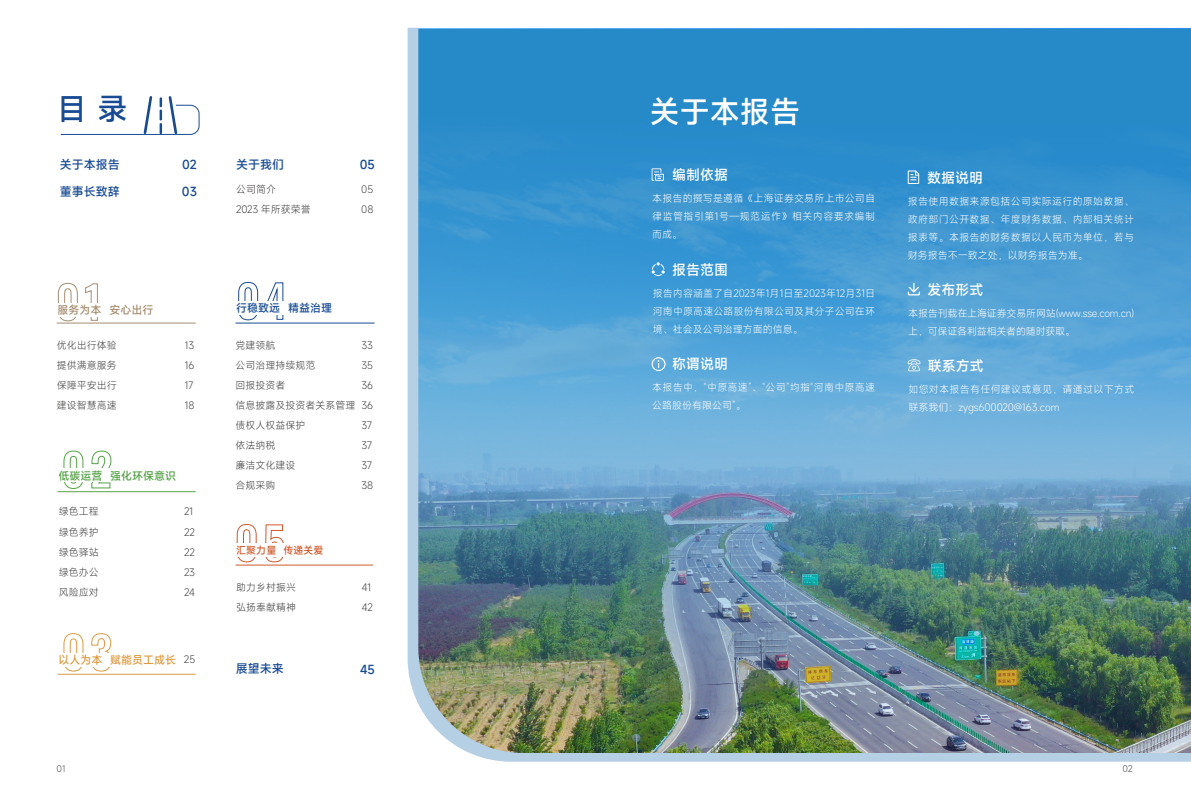
<style>
.page{position:relative;width:1191px;height:808px;background:#fff}
.page>*{position:absolute;margin:0;border:0;box-sizing:border-box;transform-origin:0 0}
.t1{font:500 30px "Mi Sans";color:#fff}
.t2{font:500 30px "Mi Sans";color:#184b93}
.t3{font:500 14px "Mi Sans";color:#fff}
.t4{font:500 12px "Mi Sans";color:#184b93}
.t5{font:500 11px "Mi Sans";color:#55a347}
.t6{font:500 11px "Mi Sans";color:#dc9b43}
.t7{font:500 11px "Mi Sans";color:#a68d71}
.t8{font:500 11px "Mi Sans";color:#184b93}
.t9{font:300 10px/18px "Mi Sans";letter-spacing:.01em;color:#fff;text-align:justify}
.t10{font:300 10px/20px "Mi Sans";color:#3d3b3a}
.t11{font:300 10px/18px "Mi Sans";letter-spacing:-.015em;color:#fff}
.t12{font:500 10px "Mi Sans";color:#ce5a2c}
.t13{font:9px "Mi Sans";color:#737276}
</style>
<div class="page">
<svg style="left:58px;top:283px;width:20px;height:39px"></svg>
<svg style="left:85px;top:283px;width:13px;height:38px"></svg>
<img style="left:407px;top:28px;width:784px;height:734px">
<svg style="left:651px;top:262px;width:13px;height:14px"></svg>
<svg style="left:651px;top:168px;width:13px;height:13px"></svg>
<svg style="left:651px;top:357px;width:14px;height:14px"></svg>
<svg style="left:907px;top:170px;width:12px;height:14px"></svg>
<svg style="left:907px;top:283px;width:13px;height:12px"></svg>
<svg style="left:907px;top:359px;width:13px;height:12px"></svg>
<div style="left:56px;top:303px;width:100px;height:13px;background:#fff"></div>
<svg style="left:63px;top:450px;width:21px;height:39px"></svg>
<svg style="left:91px;top:450px;width:21px;height:39px"></svg>
<hr style="left:58px;top:491px;width:138px;height:1px;background:#55a347">
<div style="left:57px;top:468px;width:99px;height:14px;background:#fff"></div>
<svg style="left:238px;top:282px;width:20px;height:39px"></svg>
<svg style="left:267px;top:282px;width:17px;height:38px"></svg>
<hr style="left:235px;top:323px;width:139px;height:1px;background:#184b93">
<hr style="left:57px;top:323px;width:139px;height:1px;background:#a68d71">
<div style="left:235px;top:301px;width:99px;height:14px;background:#fff"></div>
<svg style="left:63px;top:633px;width:21px;height:39px"></svg>
<svg style="left:91px;top:633px;width:20px;height:39px"></svg>
<hr style="left:58px;top:674px;width:138px;height:1px;background:#dc9b43">
<div style="left:57px;top:653px;width:99px;height:13px;background:#fff"></div>
<svg style="left:236px;top:524px;width:21px;height:39px"></svg>
<svg style="left:265px;top:524px;width:19px;height:39px"></svg>
<hr style="left:235px;top:565px;width:138px;height:1px;background:#ce5a2c">
<div style="left:235px;top:543px;width:99px;height:13px;background:#fff"></div>
<svg style="left:60px;top:96px;width:139px;height:39px"></svg>
<h1 class="t2" style="left:57px;top:88px;width:72px">目 录</h1>
<p class="t4" style="left:60px;top:157px;width:62px">关于本报告</p>
<p class="t4" style="left:60px;top:183px;width:62px">董事长致辞</p>
<p class="t4" style="left:182px;top:156px;width:16px">02</p>
<p class="t4" style="left:182px;top:183px;width:17px">03</p>
<p class="t7" style="left:57px;top:302px;width:97px">服务为本 安心出行</p>
<p class="t10" style="left:57px;top:335px;width:61px;text-align:justify">优化出行体验提供满意服务保障平安出行建设智慧高速</p>
<p class="t10" style="left:185px;top:335px;width:11px;text-align:justify">13<br>16<br>17<br>18</p>
<p class="t5" style="left:58px;top:468px;width:119px">低碳运营 强化环保意识</p>
<p class="t10" style="left:59px;top:502px;width:41px;text-align:justify">绿色工程绿色养护绿色驿站绿色办公风险应对</p>
<p class="t10" style="left:184px;top:502px;width:13px">21<br>22<br>22<br>23<br>24</p>
<p class="t6" style="left:58px;top:652px;width:119px">以人为本 赋能员工成长</p>
<p class="t10" style="left:184px;top:649px;width:13px">25</p>
<p class="t4" style="left:236px;top:157px;width:49px">关于我们</p>
<p class="t4" style="left:360px;top:157px;width:17px">05</p>
<p class="t10" style="left:236px;top:179px;width:76px">公司简介<br>2023 年所获荣誉</p>
<p class="t10" style="left:361px;top:179px;width:14px">05<br>08</p>
<p class="t8" style="left:236px;top:301px;width:97px">行稳致远 精益治理</p>
<p class="t10" style="left:235px;top:335px;width:121px">党建领航<br>公司治理持续规范<br>回报投资者<br>信息披露及投资者关系管理债权人权益保护<br>依法纳税<br>廉洁文化建设<br>合规采购</p>
<p class="t10" style="left:361px;top:335px;width:13px;text-align:justify">33<br>35<br>36<br>36<br>37<br>37<br>37<br>38</p>
<p class="t12" style="left:236px;top:543px;width:89px">汇聚力量 传递关爱</p>
<p class="t10" style="left:236px;top:577px;width:62px">助力乡村振兴弘扬奉献精神</p>
<p class="t4" style="left:236px;top:661px;width:49px">展望未来</p>
<p class="t10" style="left:362px;top:577px;width:13px">41<br>42</p>
<p class="t4" style="left:360px;top:662px;width:16px">45</p>
<h1 class="t1" style="left:650px;top:91px;width:151px">关于本报告</h1>
<h2 class="t3" style="left:672px;top:165px;width:57px">编制依据</h2>
<p class="t9" style="left:652px;top:189px;width:224px">本报告的撰写是遵循《上海证券交易所上市公司自律监管指引第1号—规范运作》相关内容要求编制而成。</p>
<h2 class="t3" style="left:672px;top:260px;width:57px">报告范围</h2>
<p class="t9" style="left:653px;top:284px;width:224px">报告内容涵盖了自2023年1月1日至2023年12月31日河南中原高速公路股份有限公司及其分子公司在环境、社会及公司治理方面的信息。</p>
<h2 class="t3" style="left:672px;top:354px;width:57px">称谓说明</h2>
<p class="t9" style="left:652px;top:378px;width:224px">本报告中，“中原高速”、“公司”均指“河南中原高速公路股份有限公司”。</p>
<h2 class="t3" style="left:927px;top:168px;width:57px">数据说明</h2>
<p class="t9" style="left:907px;top:192px;width:228px">报告使用数据来源包括公司实际运行的原始数据、政府部门公开数据、年度财务数据、内部相关统计报表等。本报告的财务数据以人民币为单位，若与财务报告不一致之处，以财务报告为准。</p>
<h2 class="t3" style="left:927px;top:280px;width:57px">发布形式</h2>
<p class="t11" style="left:908px;top:304px;width:227px">本报告刊载在上海证券交易所网站(www.sse.com.cn)上，可保证各利益相关者的随时获取。</p>
<h2 class="t3" style="left:927px;top:356px;width:57px">联系方式</h2>
<p class="t9" style="left:908px;top:380px;width:227px">如您对本报告有任何建议或意见，请通过以下方式联系我们：zygs600020@163.com</p>
<p class="t13" style="left:56px;top:763px;width:11px">01</p>
<p class="t13" style="left:1122px;top:763px;width:12px">02</p>
</div>
